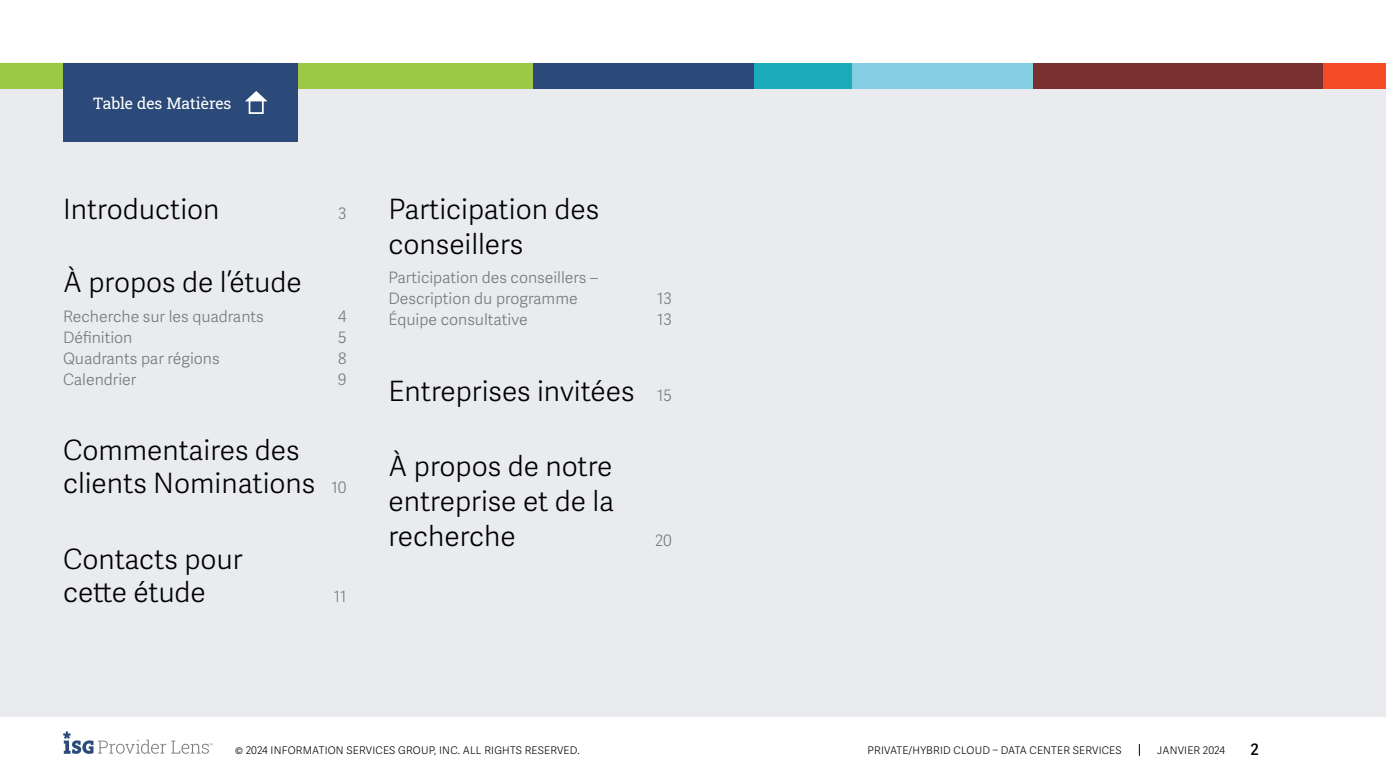
<style>
.page{position:relative;width:1386px;height:780px;background:#fff}
.page>*{position:absolute;margin:0;border:0;box-sizing:border-box;transform-origin:0 0}
.t1{font:300 28px/35px "Adelle Sans";color:#000}
.t2{font:300 15.75px/21px "Adelle Sans";color:#75787b}
.t3{font:15.75px "Roboto Slab ISG P Regular";color:#fff}
.t4{font:600 15.75px "Adelle Sans";color:#000}
.t5{font:300 10.5px "Adelle Sans";letter-spacing:.02em;color:#000}
.s1{font-size:15.75px;color:#75787b}
</style>
<div class="page">
<svg style="left:1139px;top:744px;width:1px;height:12px"></svg>
<svg style="left:63px;top:731px;width:150px;height:23px"></svg>
<div style="left:0;top:63px;width:1386px;height:654px;background:#e9ebee"></div>
<div style="left:0;top:63px;width:533px;height:25px;background:#9bc947"></div>
<div style="left:533px;top:63px;width:223px;height:25px;background:#2b4a79"></div>
<div style="left:850px;top:63px;width:184px;height:25px;background:#84cee3"></div>
<div style="left:1323px;top:63px;width:63px;height:25px;background:#f54a26"></div>
<div style="left:1033px;top:63px;width:290px;height:25px;background:#7a302e"></div>
<div style="left:754px;top:63px;width:98px;height:25px;background:#1cabb9"></div>
<div style="left:63px;top:63px;width:235px;height:79px;background:#2b4a79"></div>
<svg style="left:0;top:88px;width:267px;height:13px"></svg>
<div style="left:249px;top:99px;width:15px;height:15px;border:2px solid #fff"></div>
<p class="t3" style="left:93px;top:92px;width:140px">Table des Matières</p>
<p class="t1" style="left:63px;top:192px;width:158px">Introduction</p>
<p class="t2" style="left:338px;top:203px;width:10px">3</p>
<p class="t1" style="left:63px;top:265px;width:240px">À propos de l’étude</p>
<p class="t2" style="left:63px;top:306px;width:202px">Recherche sur les quadrants</p>
<p class="t2" style="left:338px;top:306px;width:10px">4</p>
<p class="t2" style="left:63px;top:327px;width:71px">Définition</p>
<p class="t2" style="left:338px;top:327px;width:10px">5</p>
<p class="t2" style="left:63px;top:348px;width:158px">Quadrants par régions</p>
<p class="t2" style="left:338px;top:348px;width:10px">8</p>
<p class="t2" style="left:63px;top:369px;width:75px">Calendrier</p>
<p class="t2" style="left:338px;top:369px;width:10px">9</p>
<p class="t1" style="left:63px;top:434px;width:285px;line-height:33.2px">Commentaires des clients Nominations <span class="s1">10</span></p>
<p class="t1" style="left:63px;top:543px;width:181px;line-height:33.2px">Contacts pour cette étude</p>
<p class="t2" style="left:334px;top:586px;width:14px">11</p>
<p class="t1" style="left:388px;top:192px;width:212px">Participation des conseillers</p>
<p class="t2" style="left:388px;top:268px;width:211px">Participation des conseillers –<br>Description du programme</p>
<p class="t2" style="left:657px;top:289px;width:16px">13</p>
<p class="t2" style="left:388px;top:310px;width:141px">Équipe consultative</p>
<p class="t2" style="left:657px;top:310px;width:16px">13</p>
<p class="t1" style="left:388px;top:374px;width:285px">Entreprises invitées <span class="s1">15</span></p>
<p class="t1" style="left:388px;top:449px;width:227px;text-align:justify">À propos de notre entreprise et de la recherche</p>
<p class="t2" style="left:655px;top:530px;width:18px">20</p>
<p class="t5" style="left:235px;top:744px;width:346px">© 2024 INFORMATION SERVICES GROUP, INC. ALL RIGHTS RESERVED.</p>
<p class="t5" style="left:868px;top:744px;width:256px">PRIVATE/HYBRID CLOUD – DATA CENTER SERVICES</p>
<p class="t5" style="left:1157px;top:744px;width:69px">JANVIER 2024</p>
<p class="t4" style="left:1251px;top:740px;width:10px">2</p>
</div>
